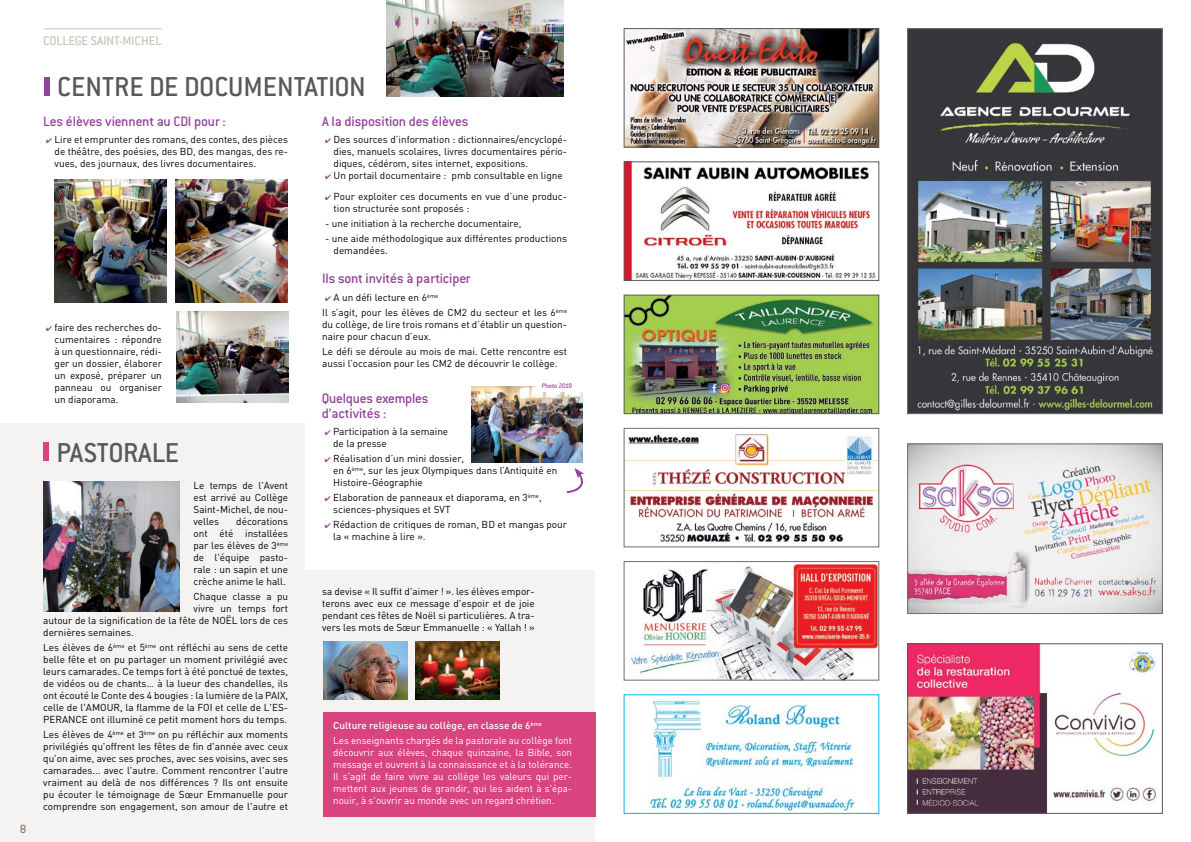
<style>
.page{position:relative;width:1191px;height:842px;background:#fff}
.page>*{position:absolute;margin:0;border:0;box-sizing:border-box;transform-origin:0 0}
.t1{font:500 30px "Conduit ITC";color:#58595b}
.t2{font:500 15px/15px "Conduit ITC";letter-spacing:-.015em;color:#92439a}
.t3{font:500 14px "Conduit ITC";letter-spacing:-.015em;color:#ccc5bb}
.t4{font:500 13px "Conduit ITC";color:#897b73}
.t5{font:10px/12px "DIN";color:#000}
.t6{font:10px/12px "DIN";color:#fff}
.t7{font:500 7.2px "Conduit ITC";color:#92439a}
.s1{color:#92439a}
.s2{font-weight:500}
</style>
<div class="page">
<div style="left:0;top:423px;width:595px;height:419px;background:#f5f3f1"></div>
<div style="left:305px;top:414px;width:290px;height:156px;background:#fff"></div>
<hr style="left:44px;top:28px;width:118px;height:1px;background:#ccc5bb">
<div style="left:44px;top:77px;width:6px;height:19px;background:#92439a"></div>
<img style="left:626px;top:164px;width:250px;height:115px">
<div style="left:624px;top:162px;width:255px;height:119px;border:1px solid #58595b"></div>
<img style="left:649px;top:700px;width:206px;height:112px">
<div style="left:624px;top:694px;width:255px;height:120px;border:1px solid #00b8f1"></div>
<img style="left:909px;top:446px;width:251px;height:166px">
<div style="left:907px;top:444px;width:255px;height:170px;border:1px solid #6d6e71"></div>
<img style="left:626px;top:431px;width:251px;height:111px">
<div style="left:624px;top:428px;width:255px;height:119px;border:1px solid #6d6e71"></div>
<img style="left:909px;top:645px;width:247px;height:167px">
<div style="left:907px;top:643px;width:255px;height:171px;border:1px solid #58595b"></div>
<img style="left:626px;top:297px;width:251px;height:115px">
<div style="left:624px;top:295px;width:255px;height:119px;border:1px solid #58595b"></div>
<div style="left:43px;top:442px;width:6px;height:19px;background:#d7447e"></div>
<img style="left:323px;top:641px;width:84px;height:59px">
<img style="left:416px;top:641px;width:84px;height:59px">
<img style="left:43px;top:482px;width:136px;height:130px">
<img style="left:54px;top:179px;width:113px;height:123px">
<img style="left:176px;top:179px;width:112px;height:124px">
<img style="left:176px;top:312px;width:112px;height:91px">
<img style="left:387px;top:0;width:176px;height:97px">
<img style="left:472px;top:387px;width:110px;height:75px">
<svg style="left:566px;top:468px;width:18px;height:26px"></svg>
<div style="left:537px;top:380px;width:51px;height:11px;background:#fff"></div>
<div style="left:323px;top:711px;width:272px;height:105px;background:#d7447e"></div>
<img style="left:630px;top:563px;width:247px;height:115px">
<div style="left:624px;top:561px;width:255px;height:119px;border:1px solid #6d6e71"></div>
<img style="left:909px;top:30px;width:251px;height:382px">
<div style="left:907px;top:28px;width:255px;height:386px;border:1px solid #6d6e71"></div>
<img style="left:626px;top:30px;width:251px;height:115px">
<div style="left:624px;top:28px;width:255px;height:119px;border:1px solid #58595b"></div>
<h3 class="t4" style="left:20px;top:821px;width:8px">8</h3>
<h3 class="t3" style="left:43px;top:33px;width:120px">COLLEGE SAINT-MICHEL</h3>
<h1 class="t1" style="left:57px;top:70px;width:201px">Centre de documentation</h1>
<h2 class="t2" style="left:43px;top:113px;width:184px">Les élèves viennent au CDI pour :</h2>
<p class="t5" style="left:55px;top:134px;width:235px;text-align:justify;text-indent:-9px"><span class="s1">✔</span> Lire et emprunter des romans, des contes, des pièces de théâtre, des poésies, des BD, des mangas, des re&shy;vues, des journaux, des livres documentaires.</p>
<h2 class="t2" style="left:322px;top:113px;width:148px">A la disposition des élèves</h2>
<p class="t5" style="left:333px;top:134px;width:235px;text-align:justify;text-indent:-9px"><span class="s1">✔</span> Des sources d’information : dictionnaires/encyclopé&shy;dies, manuels scolaires, livres documentaires pério&shy;diques, cédérom, sites internet, expositions.</p>
<p class="t5" style="left:325px;top:170px;width:239px"><span class="s1">✔</span> Un portail documentaire : pmb consultable en ligne</p>
<p class="t5" style="left:333px;top:190px;width:235px;text-indent:-9px"><span class="s1">✔</span> Pour exploiter ces documents en vue d’une produc&shy;tion structurée sont proposés :</p>
<p class="t5" style="left:325px;top:217px;width:198px">- une initiation à la recherche documentaire,</p>
<p class="t5" style="left:333px;top:232px;width:235px;text-indent:-8px">- une aide méthodologique aux différentes productions demandées.</p>
<h2 class="t2" style="left:322px;top:271px;width:150px">Ils sont invités à participer</h2>
<p class="t5" style="left:322px;top:290px;width:246px;line-height:14.8px"><span class="s1">✔</span> A un défi lecture en 6<sup>ème<br></sup>Il s’agit, pour les élèves de CM2 du secteur et les 6<sup>ème</sup></p>
<p class="t5" style="left:322px;top:318px;width:246px">du collège, de lire trois romans et d’établir un question&shy;naire pour chacun d’eux.</p>
<p class="t5" style="left:322px;top:345px;width:246px">Le défi se déroule au mois de mai. Cette rencontre est aussi l’occasion pour les CM2 de découvrir le collège.</p>
<p class="t5" style="left:55px;top:321px;width:109px;text-align:justify;text-indent:-9px"><span class="s1">✔</span> faire des recherches do&shy;cumentaires : répondre à un questionnaire, rédi&shy;ger un dossier, élaborer un exposé, préparer un panneau ou organiser un diaporama.</p>
<p class="t7" style="left:541px;top:382px;width:33px">Photo 2019</p>
<h2 class="t2" style="left:322px;top:390px;width:108px">Quelques exemples d’activités :</h2>
<p class="t5" style="left:333px;top:426px;width:117px;text-indent:-9px"><span class="s1">✔</span> Participation à la semaine de la presse</p>
<p class="t5" style="left:333px;top:452px;width:226px;text-indent:-9px"><span class="s1">✔</span> Réalisation d’un mini dossier,<br>en 6<sup>ème</sup>, sur les jeux Olympiques dans l’Antiquité en<br>Histoire-Géographie</p>
<p class="t5" style="left:333px;top:491px;width:210px;text-indent:-9px"><span class="s1">✔</span> Elaboration de panneaux et diaporama, en 3<sup>ème</sup>, sciences-physiques et SVT</p>
<p class="t5" style="left:333px;top:518px;width:235px;text-indent:-9px"><span class="s1">✔</span> Rédaction de critiques de roman, BD et mangas pour la « machine à lire ».</p>
<h1 class="t1" style="left:56px;top:435px;width:124px">PASTORALE</h1>
<p class="t5" style="left:193px;top:479px;width:96px;text-align:justify">Le temps de l'Avent est arrivé au Collège Saint-Michel, de nou&shy;velles</p>
<p class="t5" style="left:193px;top:515px;width:96px;text-align:justify;text-indent:43px">décorations ont été installées par les élèves de 3<sup>ème </sup>de l'équipe pasto&shy;rale : un sapin et une crèche anime le hall.</p>
<p class="t5" style="left:193px;top:590px;width:96px">Chaque classe a pu</p>
<p class="t5" style="left:193px;top:602px;width:96px">vivre un temps fort</p>
<p class="t5" style="left:43px;top:614px;width:246px">autour de la signification de la fête de NOËL lors de ces</p>
<p class="t5" style="left:43px;top:626px;width:92px">dernières semaines.</p>
<p class="t5" style="left:43px;top:641px;width:246px;text-align:justify">Les élèves de 6<sup>ème</sup> et 5<sup>ème</sup> ont réfléchi au sens de cette belle fête et on pu partager un moment privilégié avec leurs camarades. Ce temps fort à été ponctué de textes, de vidéos ou de chants… à la lueur des chandelles, ils ont écouté le Conte des 4 bougies : la lumière de la PAIX, celle de l'AMOUR, la flamme de la FOI et celle de L'ES-PERANCE ont illuminé ce petit moment hors du temps.</p>
<p class="t5" style="left:43px;top:728px;width:246px;text-align:justify">Les élèves de 4<sup>ème</sup> et 3<sup>ème</sup> on pu réfléchir aux moments privilégiés qu'offrent les fêtes de fin d'année avec ceux qu'on aime, avec ses proches, avec ses voisins, avec ses camarades... avec l'autre. Comment rencontrer l'autre vraiment au delà de nos différences ? Ils ont ensuite pu écouter le témoignage de Sœur Emmanuelle pour comprendre son engagement, son amour de l'autre et</p>
<p class="t5" style="left:322px;top:585px;width:214px;text-align:justify">sa devise « Il suffit d'aimer ! ». les élèves empor&shy;terons avec eux ce message d'espoir et de joie pendant ces fêtes de Noël si particulières. A tra&shy;vers les mots de Sœur Emmanuelle : « Yallah ! »</p>
<p class="t6" style="left:333px;top:718px;width:240px;line-height:14.8px"><span class="s2">Culture religieuse au collège, en classe de 6</span><sup>ème<br></sup>Les enseignants chargés de la pastorale au collège font</p>
<p class="t6" style="left:333px;top:746px;width:240px;text-align:justify">découvrir aux élèves, chaque quinzaine, la Bible, son message et ouvrent à la connaissance et à la tolérance.<br>Il s'agit de faire vivre au collège les valeurs qui per&shy;mettent aux jeunes de grandir, qui les aident à s'épa&shy;nouir, à s'ouvrir au monde avec un regard chrétien.</p>
</div>
